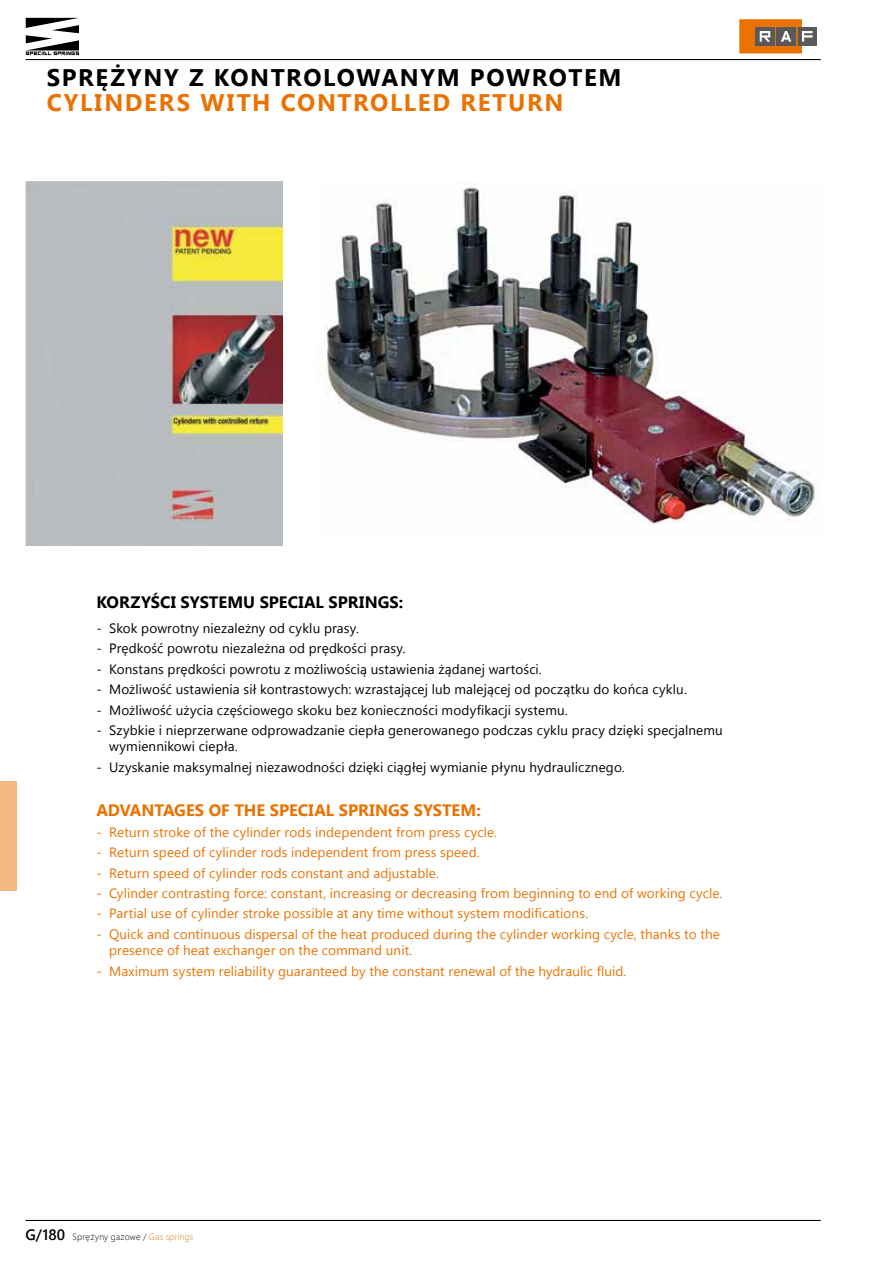
<style>
.page{position:relative;width:893px;height:1263px;background:#fff}
.page>*{position:absolute;margin:0;border:0;box-sizing:border-box;transform-origin:0 0}
.t1{font:700 24px "Segoe UI";letter-spacing:.065em;color:#000}
.t2{font:700 24px "Segoe UI";letter-spacing:.07em;color:#ea7200}
.t3{font:700 16.5px "Segoe UI";color:#ea7200}
.t4{font:700 16.5px "Segoe UI";color:#000}
.t5{font:13.5px/16.2px "Segoe UI";letter-spacing:.01em;color:#ea7200}
.t6{font:13.5px/16.2px "Segoe UI";letter-spacing:.01em;color:#000}
.t7{font:300 9px "Segoe UI";letter-spacing:.015em;color:#000}
.s1{font-weight:600;font-size:15px}
.s2{color:#ea7200}
</style>
<div class="page">
<hr style="left:26px;top:1220px;width:795px;height:1px;background:#000">
<hr style="left:26px;top:59px;width:795px;height:1px;background:#000">
<svg style="left:26px;top:18px;width:53px;height:37px"></svg>
<div style="left:0;top:781px;width:17px;height:110px;background:#f4b980"></div>
<div style="left:798px;top:27px;width:19px;height:19px;background:#58595b"></div>
<svg style="left:739px;top:19px;width:74px;height:34px"></svg>
<img style="left:316px;top:187px;width:499px;height:337px">
<img style="left:26px;top:181px;width:257px;height:364px">
<h1 class="t1" style="left:47px;top:60px;width:576px">SPRĘŻYNY Z KONTROLOWANYM POWROTEM</h1>
<h1 class="t2" style="left:47px;top:85px;width:518px">CYLINDERS WITH CONTROLLED RETURN</h1>
<p class="t4" style="left:96px;top:590px;width:308px">KORZYŚCI SYSTEMU SPECIAL SPRINGS:</p>
<p class="t6" style="left:96px;top:619px;width:264px">- Skok powrotny niezależny od cyklu prasy.</p>
<p class="t6" style="left:96px;top:640px;width:311px">- Prędkość powrotu niezależna od prędkości prasy.</p>
<p class="t6" style="left:96px;top:660px;width:447px">- Konstans prędkości powrotu z możliwością ustawienia żądanej wartości.</p>
<p class="t6" style="left:96px;top:681px;width:592px">- Możliwość ustawienia sił kontrastowych: wzrastającej lub malejącej od początku do końca cyklu.</p>
<p class="t6" style="left:96px;top:701px;width:473px">- Możliwość użycia częściowego skoku bez konieczności modyfikacji systemu.</p>
<p class="t6" style="left:109px;top:721px;width:615px;text-indent:-13px">- Szybkie i nieprzerwane odprowadzanie ciepła generowanego podczas cyklu pracy dzięki specjalnemu wymiennikowi ciepła.</p>
<p class="t6" style="left:96px;top:758px;width:530px">- Uzyskanie maksymalnej niezawodności dzięki ciągłej wymianie płynu hydraulicznego.</p>
<p class="t3" style="left:96px;top:798px;width:386px">ADVANTAGES OF THE SPECIAL SPRINGS SYSTEM:</p>
<p class="t5" style="left:96px;top:823px;width:402px">- Return stroke of the cylinder rods independent from press cycle.</p>
<p class="t5" style="left:96px;top:844px;width:385px">- Return speed of cylinder rods independent from press speed.</p>
<p class="t5" style="left:96px;top:864px;width:344px">- Return speed of cylinder rods constant and adjustable.</p>
<p class="t5" style="left:96px;top:884px;width:628px">- Cylinder contrasting force: constant, increasing or decreasing from beginning to end of working cycle.</p>
<p class="t5" style="left:96px;top:905px;width:493px">- Partial use of cylinder stroke possible at any time without system modifications.</p>
<p class="t5" style="left:109px;top:925px;width:612px;text-indent:-13px">- Quick and continuous dispersal of the heat produced during the cylinder working cycle, thanks to the presence of heat exchanger on the command unit.</p>
<p class="t5" style="left:96px;top:962px;width:531px">- Maximum system reliability guaranteed by the constant renewal of the hydraulic fluid.</p>
<p class="t7" style="left:26px;top:1230px;width:169px"><span class="s1">G/180</span> Sprężyny gazowe / <span class="s2">Gas springs</span></p>
</div>
